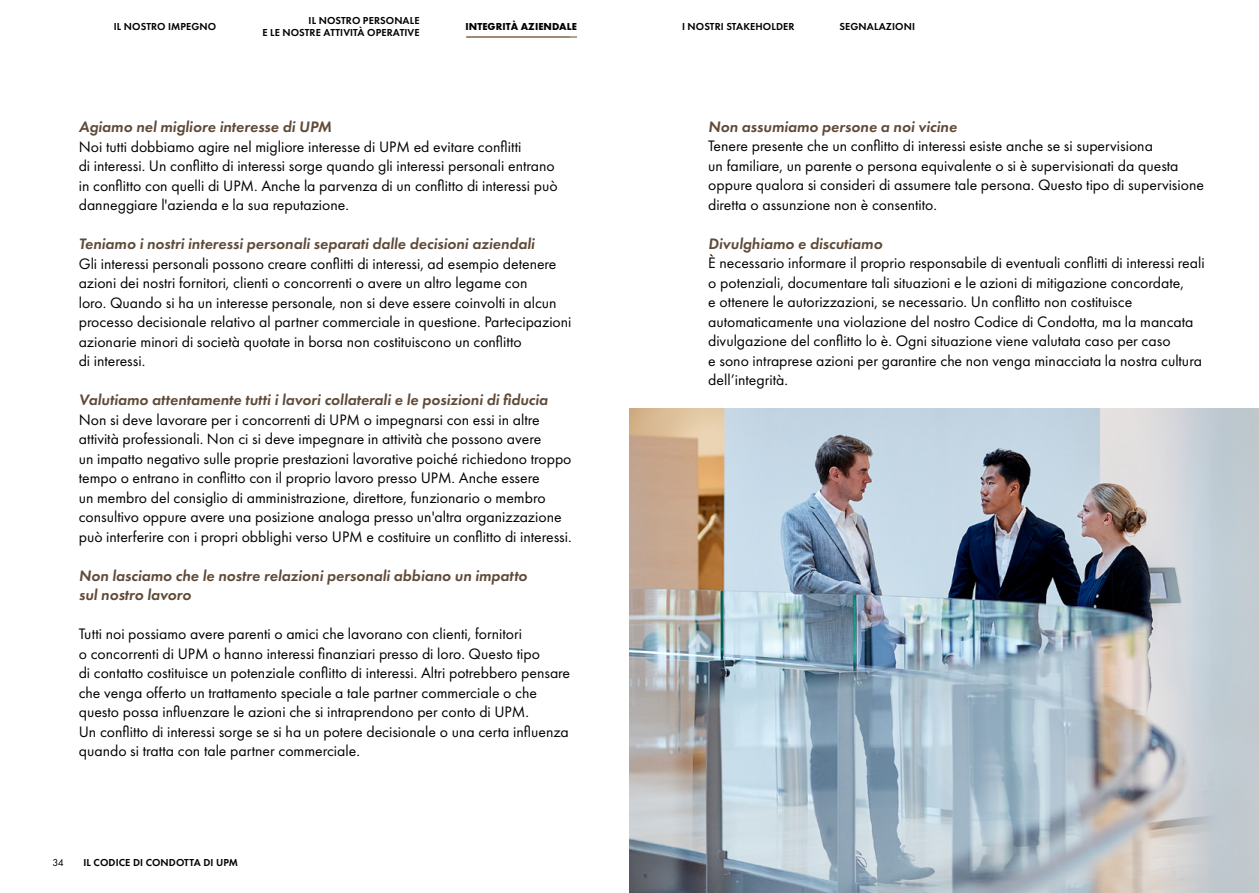
<style>
.page{position:relative;width:1259px;height:893px;background:#fff}
.page>*{position:absolute;margin:0;border:0;box-sizing:border-box;transform-origin:0 0}
.t1{font:15.75px/19.5px "Futura PT";color:#000}
.t2{font:italic 600 15.75px/19.5px "Futura PT";color:#5f4a38}
.t3{font:600 10.5px/12px "Futura PT";letter-spacing:.01em;color:#000;text-align:right}
.t4{font:700 10.5px "Futura PT";letter-spacing:.01em;color:#000}
.t5{font:10.5px "Futura PT";color:#000}
</style>
<div class="page">
<img style="left:629px;top:409px;width:630px;height:484px">
<hr style="left:466px;top:36px;width:111px;height:2px;background:#99836e">
<p class="t3" style="left:114px;top:21px;width:104px">IL NOSTRO IMPEGNO</p>
<p class="t3" style="left:262px;top:15px;width:159px">IL NOSTRO PERSONALE<br>E LE NOSTRE ATTIVITÀ OPERATIVE</p>
<p class="t4" style="left:465px;top:20px;width:113px">INTEGRITÀ AZIENDALE</p>
<p class="t3" style="left:682px;top:21px;width:114px">I NOSTRI STAKEHOLDER</p>
<p class="t3" style="left:839px;top:21px;width:77px">SEGNALAZIONI</p>
<p class="t2" style="left:79px;top:117px;width:254px">Agiamo nel migliore interesse di UPM</p>
<p class="t1" style="left:79px;top:136px;width:480px">Noi tutti dobbiamo agire nel migliore interesse di UPM ed evitare conflitti<br>di interessi. Un conflitto di interessi sorge quando gli interessi personali entrano in conflitto con quelli di UPM. Anche la parvenza di un conflitto di interessi può danneggiare l'azienda e la sua reputazione.</p>
<p class="t2" style="left:79px;top:234px;width:457px">Teniamo i nostri interessi personali separati dalle decisioni aziendali</p>
<p class="t1" style="left:79px;top:253px;width:494px">Gli interessi personali possono creare conflitti di interessi, ad esempio detenere azioni dei nostri fornitori, clienti o concorrenti o avere un altro legame con<br>loro. Quando si ha un interesse personale, non si deve essere coinvolti in alcun processo decisionale relativo al partner commerciale in questione. Partecipazioni azionarie minori di società quotate in borsa non costituiscono un conflitto<br>di interessi.</p>
<p class="t2" style="left:79px;top:390px;width:470px">Valutiamo attentamente tutti i lavori collaterali e le posizioni di fiducia</p>
<p class="t1" style="left:79px;top:409px;width:494px">Non si deve lavorare per i concorrenti di UPM o impegnarsi con essi in altre attività professionali. Non ci si deve impegnare in attività che possono avere<br>un impatto negativo sulle proprie prestazioni lavorative poiché richiedono troppo tempo o entrano in conflitto con il proprio lavoro presso UPM. Anche essere<br>un membro del consiglio di amministrazione, direttore, funzionario o membro consultivo oppure avere una posizione analoga presso un'altra organizzazione può interferire con i propri obblighi verso UPM e costituire un conflitto di interessi.</p>
<p class="t2" style="left:79px;top:565px;width:450px">Non lasciamo che le nostre relazioni personali abbiano un impatto sul nostro lavoro</p>
<p class="t1" style="left:79px;top:624px;width:493px">Tutti noi possiamo avere parenti o amici che lavorano con clienti, fornitori<br>o concorrenti di UPM o hanno interessi finanziari presso di loro. Questo tipo<br>di contatto costituisce un potenziale conflitto di interessi. Altri potrebbero pensare che venga offerto un trattamento speciale a tale partner commerciale o che questo possa influenzare le azioni che si intraprendono per conto di UPM.<br>Un conflitto di interessi sorge se si ha un potere decisionale o una certa influenza quando si tratta con tale partner commerciale.</p>
<p class="t5" style="left:53px;top:856px;width:13px">34</p>
<p class="t3" style="left:84px;top:857px;width:156px">IL CODICE DI CONDOTTA DI UPM</p>
<p class="t2" style="left:708px;top:117px;width:250px">Non assumiamo persone a noi vicine</p>
<p class="t1" style="left:708px;top:136px;width:497px">Tenere presente che un conflitto di interessi esiste anche se si supervisiona<br>un familiare, un parente o persona equivalente o si è supervisionati da questa oppure qualora si consideri di assumere tale persona. Questo tipo di supervisione diretta o assunzione non è consentito.</p>
<p class="t2" style="left:708px;top:234px;width:176px">Divulghiamo e discutiamo</p>
<p class="t1" style="left:708px;top:253px;width:498px">È necessario informare il proprio responsabile di eventuali conflitti di interessi reali o potenziali, documentare tali situazioni e le azioni di mitigazione concordate,<br>e ottenere le autorizzazioni, se necessario. Un conflitto non costituisce automaticamente una violazione del nostro Codice di Condotta, ma la mancata divulgazione del conflitto lo è. Ogni situazione viene valutata caso per caso<br>e sono intraprese azioni per garantire che non venga minacciata la nostra cultura dell’integrità.</p>
</div>
